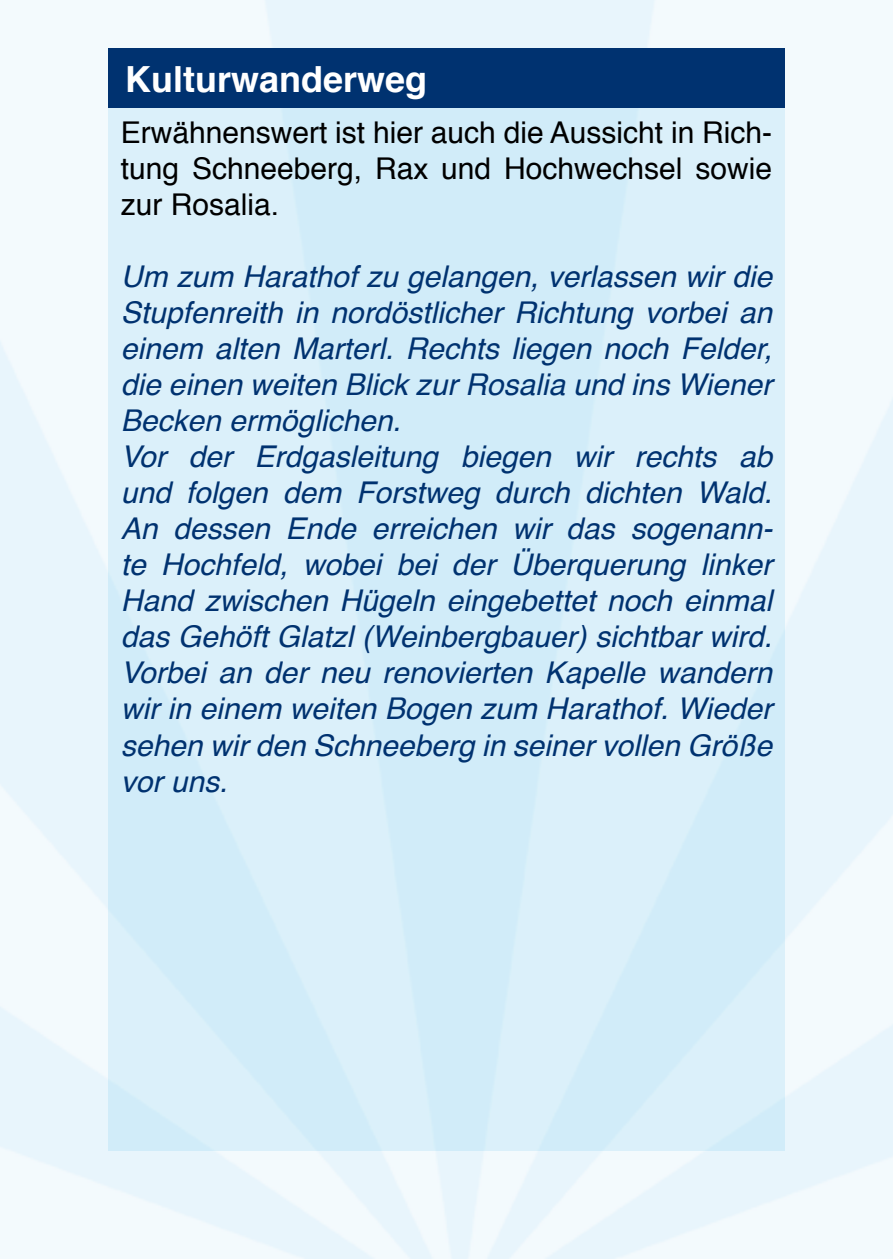
<style>
.page{position:relative;width:893px;height:1259px;background:#fff}
.page>*{position:absolute;margin:0;border:0;box-sizing:border-box;transform-origin:0 0}
.t1{font:700 36px "Helvetica";color:#fff}
.t2{font:italic 30px/36px "Helvetica";color:#003270}
.t3{font:30px/36px "Helvetica";color:#000;text-align:justify}
</style>
<div class="page">
<img style="left:0;top:0;width:893px;height:1259px">
<div style="left:108px;top:108px;width:677px;height:1043px;background:#dbf0fa"></div>
<div style="left:108px;top:49px;width:677px;height:59px;background:#003270"></div>
<p class="t1" style="left:125px;top:50px;width:304px">Kulturwanderweg</p>
<p class="t3" style="left:121px;top:116px;width:653px">Erwähnenswert ist hier auch die Aussicht in Rich&shy;tung Schneeberg, Rax und Hochwechsel sowie zur Rosalia.</p>
<p class="t2" style="left:121px;top:259px;width:654px">Um zum Harathof zu gelangen, verlassen wir die Stupfenreith in nordöstlicher Richtung vorbei an einem alten Marterl. Rechts liegen noch Felder, die einen weiten Blick zur Rosalia und ins Wiener Becken ermöglichen.<br>Vor der Erdgasleitung biegen wir rechts ab und folgen dem Forstweg durch dichten Wald.<br>An dessen Ende erreichen wir das sogenann&shy;te Hochfeld, wobei bei der Überquerung linker Hand zwischen Hügeln eingebettet noch einmal das Gehöft Glatzl (Weinbergbauer) sichtbar wird.<br>Vorbei an der neu renovierten Kapelle wandern wir in einem weiten Bogen zum Harathof. Wieder sehen wir den Schneeberg in seiner vollen Größe vor uns.</p>
</div>
